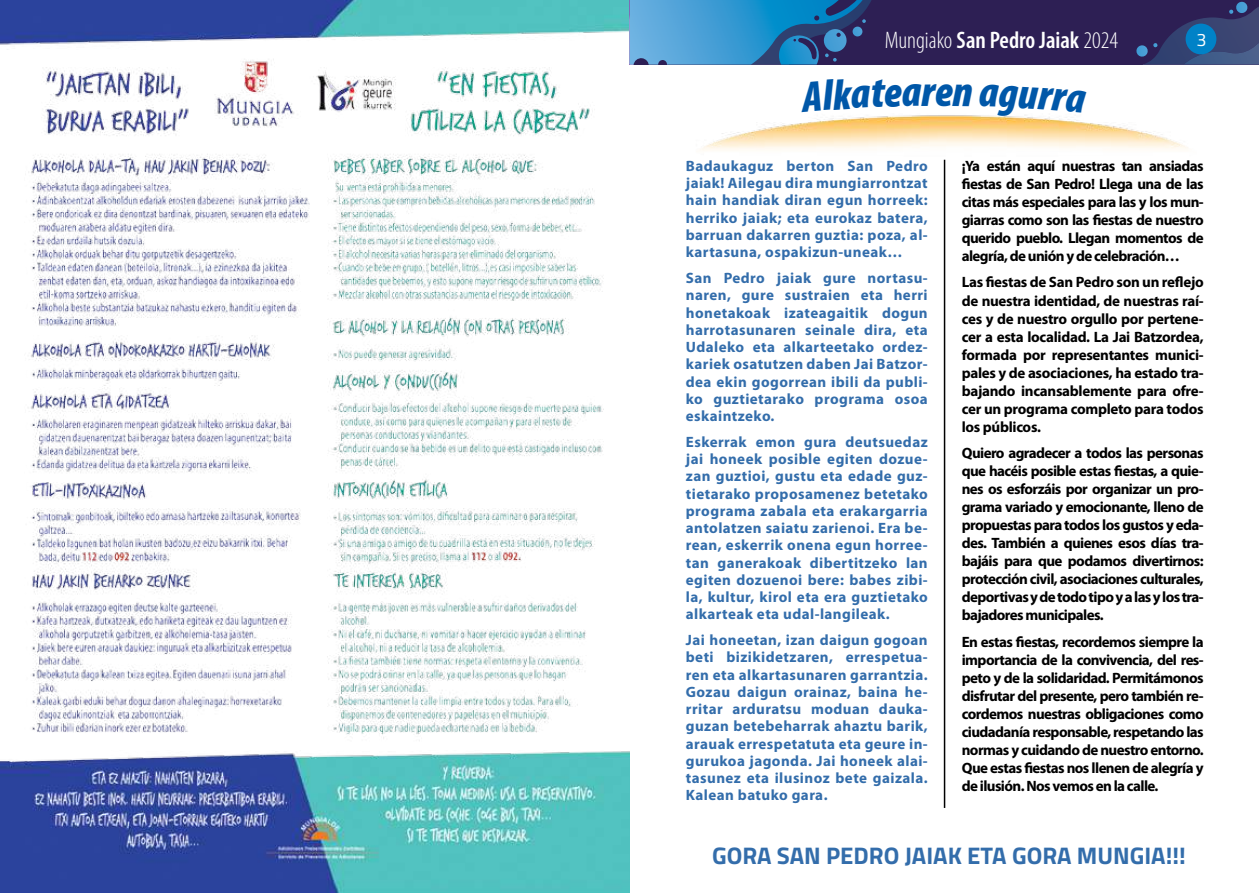
<style>
.page{position:relative;width:1259px;height:893px;background:#fff}
.page>*{position:absolute;margin:0;border:0;box-sizing:border-box;transform-origin:0 0}
.t1{font:italic 900 condensed 43.5px "Myriad Pro";color:#0057a8}
.t2{font:700 24px "Titillium";color:#336dab}
.t3{font:600 condensed 24px "Myriad Pro";color:#fff}
.t4{font:18px "Titillium";color:#fff}
.t5{font:700 15px/18px "Myriad Pro";letter-spacing:-.04em;color:#000;text-align:justify}
.t6{font:700 15px/17.2px "Myriad Pro";letter-spacing:.03em;color:#336dab;text-align:justify}
.s1{font-weight:300}
</style>
<div class="page">
<img style="left:701px;top:115px;width:487px;height:45px">
<hr style="left:944px;top:160px;width:1px;height:648px;background:#000">
<img style="left:0;top:0;width:629px;height:893px">
<div style="left:648px;top:0;width:611px;height:64px;background:#2d1f54"></div>
<svg style="left:1112px;top:2px;width:147px;height:63px"></svg>
<svg style="left:629px;top:0;width:245px;height:65px;background:#3780b7"></svg>
<div style="left:1185px;top:24px;width:31px;height:30px;background:#0082c7;border-radius:50%"></div>
<svg style="left:979px;top:115px;width:107px;height:1px"></svg>
<h2 class="t3" style="left:884px;top:25px;width:235px"><span class="s1">Mungiako</span> San Pedro Jaiak <span class="s1">2024</span></h2>
<p class="t4" style="left:1196px;top:26px;width:12px">3</p>
<h1 class="t1" style="left:921px;top:64px;width:33px">re</h1>
<p class="t6" style="left:686px;top:157px;width:243px">Badaukaguz berton San Pedro jaiak! Ailegau dira mungiarrontzat hain handiak diran egun horreek: herriko jaiak; eta eurokaz batera, barruan dakarren guztia: poza, al&shy;kartasuna, ospakizun-uneak…</p>
<p class="t6" style="left:686px;top:269px;width:243px">San Pedro jaiak gure nortasu&shy;naren, gure sustraien eta herri honetakoak izateagaitik dogun harrotasunaren seinale dira, eta Udaleko eta alkarteetako ordez&shy;kariek osatutzen daben Jai Batzor&shy;dea ekin gogorrean ibili da publi&shy;ko guztietarako programa osoa eskaintzeko.</p>
<p class="t6" style="left:686px;top:433px;width:243px">Eskerrak emon gura deutsuedaz jai honeek posible egiten dozue&shy;zan guztioi, gustu eta edade guz&shy;tietarako proposamenez betetako programa zabala eta erakargarria antolatzen saiatu zarienoi. Era be&shy;rean, eskerrik onena egun horree&shy;tan ganerakoak dibertitzeko lan egiten dozuenoi bere: babes zibi&shy;la, kultur, kirol eta era guztietako alkarteak eta udal-langileak.</p>
<p class="t6" style="left:686px;top:631px;width:243px">Jai honeetan, izan daigun gogoan beti bizikidetzaren, errespetua&shy;ren eta alkartasunaren garrantzia.<br>Gozau daigun orainaz, baina he&shy;rritar arduratsu moduan dauka&shy;guzan betebeharrak ahaztu barik, arauak errespetatuta eta geure in&shy;gurukoa jagonda. Jai honeek alai&shy;tasunez eta ilusinoz bete gaizala.<br>Kalean batuko gara.</p>
<p class="t5" style="left:961px;top:156px;width:243px">¡Ya están aquí nuestras tan ansiadas fiestas de San Pedro! Llega una de las citas más especiales para las y los mun&shy;giarras como son las fiestas de nuestro querido pueblo. Llegan momentos de alegría, de unión y de celebración…</p>
<p class="t5" style="left:961px;top:273px;width:243px">Las fiestas de San Pedro son un reflejo de nuestra identidad, de nuestras raí&shy;ces y de nuestro orgullo por pertene&shy;cer a esta localidad. La Jai Batzordea, formada por representantes munici&shy;pales y de asociaciones, ha estado tra&shy;bajando incansablemente para ofre&shy;cer un programa completo para todos los públicos.</p>
<p class="t5" style="left:961px;top:443px;width:243px">Quiero agradecer a todos las personas que hacéis posible estas fiestas, a quie&shy;nes os esforzáis por organizar un pro&shy;grama variado y emocionante, lleno de propuestas para todos los gustos y eda&shy;des. También a quienes esos días tra&shy;bajáis para que podamos divertirnos: protección civil, asociaciones culturales, deportivas y de todo tipo y a las y los tra&shy;bajadores municipales.</p>
<p class="t5" style="left:961px;top:632px;width:243px">En estas fiestas, recordemos siempre la importancia de la convivencia, del res&shy;peto y de la solidaridad. Permitámonos disfrutar del presente, pero también re&shy;cordemos nuestras obligaciones como ciudadanía responsable, respetando las normas y cuidando de nuestro entorno.<br>Que estas fiestas nos llenen de alegría y de ilusión. Nos vemos en la calle.</p>
<h2 class="t2" style="left:712px;top:838px;width:475px">GORA SAN PEDRO JAIAK ETA GORA MUNGIA!!!</h2>
</div>
